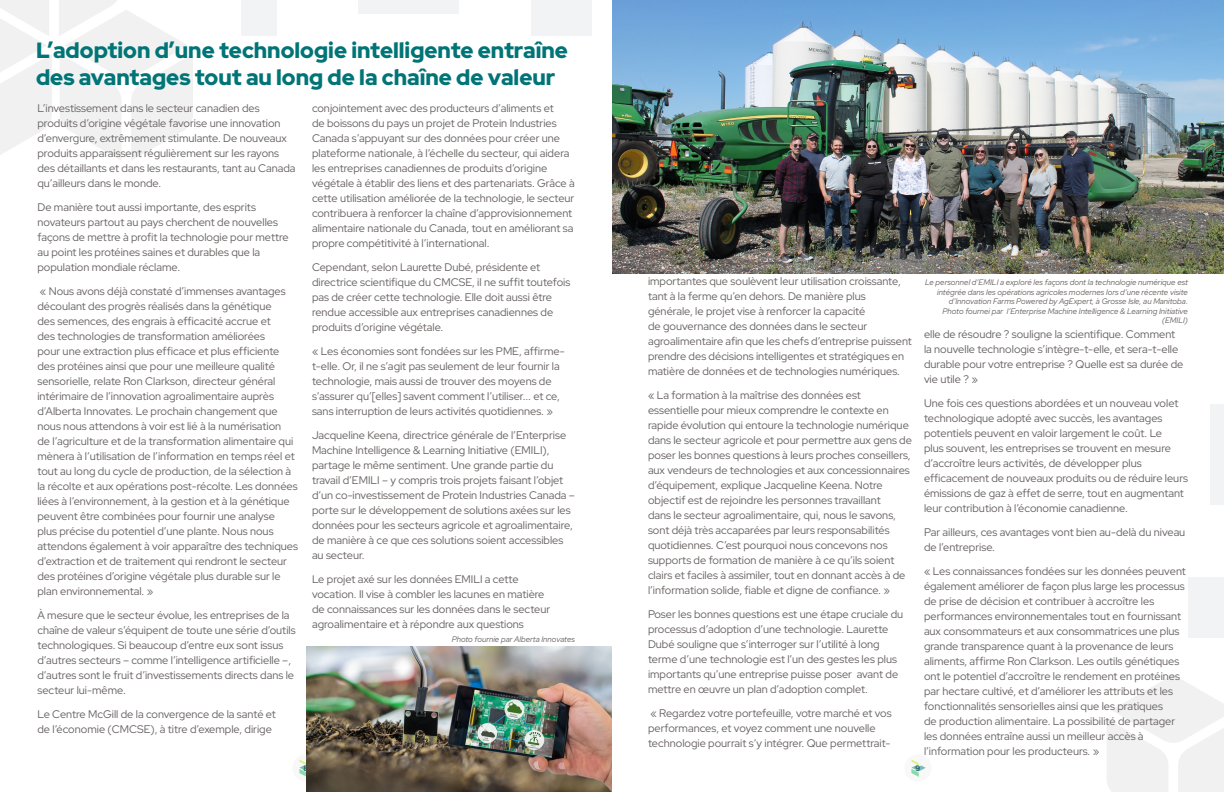
<style>
.page{position:relative;width:1224px;height:792px;background:#fff}
.page>*{position:absolute;margin:0;border:0;box-sizing:border-box;transform-origin:0 0}
.Headline{font:900 22px/26.4px "Red Hat Display";color:#007476}
.Body{font:11px/15px "Red Hat Display";color:#666160}
.Cutline{font:italic 8px/9.6px "Red Hat Display";color:#666160;text-align:right}
.t1{font:8px "Gibson";color:#004d4f}
</style>
<div class="page">
<div style="left:904px;top:754px;width:28px;height:28px;background:#f2f2f2;border-radius:50%"></div>
<svg style="left:911px;top:759px;width:15px;height:18px"></svg>
<div style="left:292px;top:754px;width:28px;height:28px;background:#f2f2f2;border-radius:50%"></div>
<svg style="left:299px;top:759px;width:7px;height:18px"></svg>
<svg style="left:0;top:0;width:52px;height:155px"></svg>
<svg style="left:59px;top:0;width:134px;height:160px"></svg>
<div style="left:1210px;top:404px;width:14px;height:101px;background:#f1f3f4"></div>
<div style="left:1188px;top:577px;width:36px;height:61px;background:#f1f3f4"></div>
<svg style="left:1107px;top:675px;width:117px;height:117px"></svg>
<div style="left:359px;top:0;width:100px;height:14px;background:#f1f3f4"></div>
<div style="left:531px;top:0;width:61px;height:36px;background:#f1f3f4"></div>
<div style="left:241px;top:0;width:36px;height:36px;background:#f1f3f4"></div>
<img style="left:612px;top:0;width:612px;height:274px">
<img style="left:306px;top:647px;width:305px;height:145px">
<p class="Headline" style="left:36px;top:37px;width:534px">L’adoption d’une technologie intelligente entraîne des avantages tout au long de la chaîne de valeur</p>
<p class="Body" style="left:37px;top:100px;width:260px">L’investissement dans le secteur canadien des produits d’origine végétale favorise une innovation d’envergure, extrêmement stimulante. De nouveaux produits apparaissent régulièrement sur les rayons des détaillants et dans les restaurants, tant au Canada qu’ailleurs dans le monde.</p>
<p class="Body" style="left:37px;top:199px;width:253px">De manière tout aussi importante, des esprits novateurs partout au pays cherchent de nouvelles façons de mettre à profit la technologie pour mettre au point les protéines saines et durables que la population mondiale réclame.</p>
<p class="Body" style="left:37px;top:283px;width:262px">« Nous avons déjà constaté d’immenses avantages découlant des progrès réalisés dans la génétique<br>des semences, des engrais à efficacité accrue et<br>des technologies de transformation améliorées<br>pour une extraction plus efficace et plus efficiente des protéines ainsi que pour une meilleure qualité sensorielle, relate Ron Clarkson, directeur général intérimaire de l’innovation agroalimentaire auprès d’Alberta Innovates. Le prochain changement que nous nous attendons à voir est lié à la numérisation<br>de l’agriculture et de la transformation alimentaire qui mènera à l’utilisation de l’information en temps réel et tout au long du cycle de production, de la sélection à la récolte et aux opérations post-récolte. Les données liées à l’environnement, à la gestion et à la génétique peuvent être combinées pour fournir une analyse<br>plus précise du potentiel d’une plante. Nous nous attendons également à voir apparaître des techniques d’extraction et de traitement qui rendront le secteur des protéines d’origine végétale plus durable sur le plan environnemental. »</p>
<p class="Body" style="left:37px;top:607px;width:260px">À mesure que le secteur évolue, les entreprises de la chaîne de valeur s’équipent de toute une série d’outils technologiques. Si beaucoup d’entre eux sont issus d’autres secteurs – comme l’intelligence artificielle –, d’autres sont le fruit d’investissements directs dans le secteur lui-même.</p>
<p class="Body" style="left:37px;top:706px;width:240px">Le Centre McGill de la convergence de la santé et de l’économie (CMCSE), à titre d’exemple, dirige</p>
<p class="Body" style="left:312px;top:100px;width:264px">conjointement avec des producteurs d’aliments et<br>de boissons du pays un projet de Protein Industries Canada s’appuyant sur des données pour créer une plateforme nationale, à l’échelle du secteur, qui aidera les entreprises canadiennes de produits d’origine végétale à établir des liens et des partenariats. Grâce à cette utilisation améliorée de la technologie, le secteur contribuera à renforcer la chaîne d’approvisionnement alimentaire nationale du Canada, tout en améliorant sa propre compétitivité à l’international.</p>
<p class="Body" style="left:312px;top:259px;width:260px">Cependant, selon Laurette Dubé, présidente et directrice scientifique du CMCSE, il ne suffit toutefois pas de créer cette technologie. Elle doit aussi être rendue accessible aux entreprises canadiennes de produits d’origine végétale.</p>
<p class="Body" style="left:312px;top:343px;width:254px">« Les économies sont fondées sur les PME, affirme&shy;t-elle. Or, il ne s’agit pas seulement de leur fournir la technologie, mais aussi de trouver des moyens de s’assurer qu’[elles] savent comment l’utiliser... et ce, sans interruption de leurs activités quotidiennes. »</p>
<p class="Body" style="left:312px;top:427px;width:264px">Jacqueline Keena, directrice générale de l’Enterprise Machine Intelligence &amp; Learning Initiative (EMILI), partage le même sentiment. Une grande partie du travail d’EMILI – y compris trois projets faisant l’objet d’un co-investissement de Protein Industries Canada – porte sur le développement de solutions axées sur les données pour les secteurs agricole et agroalimentaire, de manière à ce que ces solutions soient accessibles au secteur.</p>
<p class="Body" style="left:312px;top:571px;width:240px">Le projet axé sur les données EMILI a cette vocation. Il vise à combler les lacunes en matière de connaissances sur les données dans le secteur agroalimentaire et à répondre aux questions</p>
<p class="Cutline" style="left:452px;top:634px;width:125px">Photo fournie par Alberta Innovates</p>
<p class="Body" style="left:648px;top:273px;width:265px">importantes que soulèvent leur utilisation croissante, tant à la ferme qu’en dehors. De manière plus générale, le projet vise à renforcer la capacité<br>de gouvernance des données dans le secteur agroalimentaire afin que les chefs d’entreprise puissent prendre des décisions intelligentes et stratégiques en matière de données et de technologies numériques.</p>
<p class="Body" style="left:648px;top:387px;width:265px">« La formation à la maîtrise des données est essentielle pour mieux comprendre le contexte en rapide évolution qui entoure la technologie numérique dans le secteur agricole et pour permettre aux gens de poser les bonnes questions à leurs proches conseillers, aux vendeurs de technologies et aux concessionnaires d’équipement, explique Jacqueline Keena. Notre objectif est de rejoindre les personnes travaillant<br>dans le secteur agroalimentaire, qui, nous le savons, sont déjà très accaparées par leurs responsabilités quotidiennes. C’est pourquoi nous concevons nos supports de formation de manière à ce qu’ils soient clairs et faciles à assimiler, tout en donnant accès à de l’information solide, fiable et digne de confiance. »</p>
<p class="Body" style="left:648px;top:606px;width:257px">Poser les bonnes questions est une étape cruciale du processus d’adoption d’une technologie. Laurette Dubé souligne que s’interroger sur l’utilité à long terme d’une technologie est l’un des gestes les plus importants qu’une entreprise puisse poser avant de mettre en œuvre un plan d’adoption complet.</p>
<p class="Body" style="left:648px;top:705px;width:245px">« Regardez votre portefeuille, votre marché et vos performances, et voyez comment une nouvelle technologie pourrait s’y intégrer. Que permettrait-</p>
<p class="Cutline" style="left:925px;top:277px;width:264px">Le personnel d’EMILI a exploré les façons dont la technologie numérique est intégrée dans les opérations agricoles modernes lors d’une récente visite d’Innovation Farms Powered by AgExpert, à Grosse Isle, au Manitoba.</p>
<p class="Cutline" style="left:943px;top:306px;width:247px">Photo fournei par l’Enterprise Machine Intelligence &amp; Learning Initiative (EMILI)</p>
<p class="Body" style="left:924px;top:326px;width:261px">elle de résoudre ? souligne la scientifique. Comment la nouvelle technologie s’intègre-t-elle, et sera-t-elle durable pour votre entreprise ? Quelle est sa durée de vie utile ? »</p>
<p class="Body" style="left:924px;top:395px;width:265px">Une fois ces questions abordées et un nouveau volet technologique adopté avec succès, les avantages potentiels peuvent en valoir largement le coût. Le<br>plus souvent, les entreprises se trouvent en mesure d’accroître leurs activités, de développer plus efficacement de nouveaux produits ou de réduire leurs émissions de gaz à effet de serre, tout en augmentant leur contribution à l’économie canadienne.</p>
<p class="Body" style="left:924px;top:524px;width:263px">Par ailleurs, ces avantages vont bien au-delà du niveau de l’entreprise.</p>
<p class="Body" style="left:924px;top:563px;width:263px">« Les connaissances fondées sur les données peuvent également améliorer de façon plus large les processus de prise de décision et contribuer à accroître les performances environnementales tout en fournissant aux consommateurs et aux consommatrices une plus grande transparence quant à la provenance de leurs aliments, affirme Ron Clarkson. Les outils génétiques ont le potentiel d’accroître le rendement en protéines par hectare cultivé, et d’améliorer les attributs et les fonctionnalités sensorielles ainsi que les pratiques<br>de production alimentaire. La possibilité de partager les données entraîne aussi un meilleur accès à l’information pour les producteurs. »</p>
<p class="t1" style="left:304px;top:764px;width:6px">8</p>
<p class="t1" style="left:916px;top:764px;width:6px">9</p>
</div>
